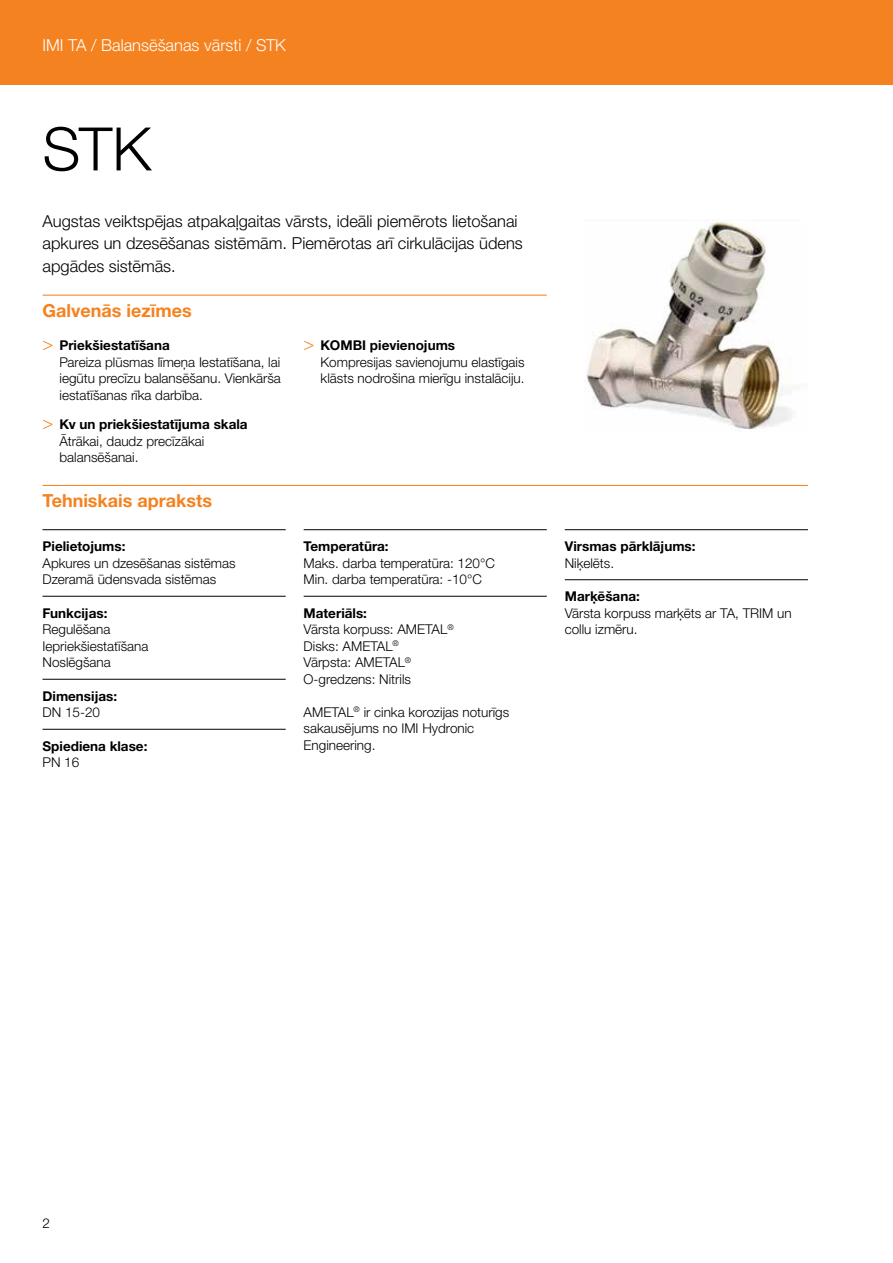
<style>
.page{position:relative;width:893px;height:1263px;background:#fff}
.page>*{position:absolute;margin:0;border:0;box-sizing:border-box;transform-origin:0 0}
.t1{font:300 60px "Helvetica Neue LTW1 G";color:#000}
.t2{font:700 18px "Helvetica Neue LTW1 G";color:#f58220}
.t3{font:300 16.5px/22.5px "Helvetica Neue LTW1 G";color:#000}
.t4{font:300 16.5px "Helvetica Neue LTW1 G";color:#fff}
.t5{font:300 13.5px/16.5px "Helvetica Neue LTW1 G";color:#000}
.t6{font:700 13.5px "Helvetica Neue LTW1 G";color:#000}
.s1{font-family:"Helvetica Neue LT Std";font-size:18px;color:#f58220}
.s2{font-weight:700}
</style>
<div class="page">
<div style="left:0;top:0;width:893px;height:85px;background:#f58220"></div>
<hr style="left:43px;top:295px;width:504px;height:1px;background:#f58220">
<hr style="left:43px;top:485px;width:765px;height:1px;background:#f58220">
<hr style="left:43px;top:529px;width:243px;height:1px;background:#000">
<hr style="left:43px;top:596px;width:243px;height:1px;background:#000">
<hr style="left:43px;top:679px;width:243px;height:1px;background:#000">
<hr style="left:43px;top:729px;width:243px;height:1px;background:#000">
<hr style="left:304px;top:529px;width:243px;height:1px;background:#000">
<hr style="left:304px;top:596px;width:243px;height:1px;background:#000">
<hr style="left:565px;top:529px;width:243px;height:1px;background:#000">
<hr style="left:565px;top:579px;width:243px;height:1px;background:#000">
<img style="left:585px;top:220px;width:207px;height:210px">
<p class="t4" style="left:43px;top:35px;width:245px">IMI TA / Balansēšanas vārsti / STK</p>
<h1 class="t1" style="left:43px;top:112px;width:110px">STK</h1>
<p class="t3" style="left:43px;top:210px;width:482px">Augstas veiktspējas atpakaļgaitas vārsts, ideāli piemērots lietošanai apkures un dzesēšanas sistēmām. Piemērotas arī cirkulācijas ūdens apgādes sistēmās.</p>
<h2 class="t2" style="left:43px;top:299px;width:151px">Galvenās iezīmes</h2>
<p class="t5" style="left:60px;top:337px;width:223px;text-indent:-17px"><span class="s1">&gt;</span> <span class="s2">Priekšiestatīšana<br></span>Pareiza plūsmas līmeņa Iestatīšana, lai iegūtu precīzu balansēšanu. Vienkārša iestatīšanas rīka darbība.</p>
<p class="t5" style="left:60px;top:416px;width:190px;text-indent:-17px"><span class="s1">&gt;</span> <span class="s2">Kv un priekšiestatījuma skala<br></span>Ātrākai, daudz precīzākai balansēšanai.</p>
<p class="t5" style="left:321px;top:337px;width:205px;text-indent:-17px"><span class="s1">&gt;</span> <span class="s2">KOMBI pievienojums<br></span>Kompresijas savienojumu elastīgais klāsts nodrošina mierīgu instalāciju.</p>
<h2 class="t2" style="left:43px;top:490px;width:171px">Tehniskais apraksts</h2>
<p class="t6" style="left:43px;top:538px;width:84px">Pielietojums:</p>
<p class="t5" style="left:43px;top:555px;width:195px">Apkures un dzesēšanas sistēmas<br>Dzeramā ūdensvada sistēmas</p>
<p class="t6" style="left:43px;top:605px;width:66px">Funkcijas:</p>
<p class="t5" style="left:43px;top:621px;width:108px">Regulēšana<br>Iepriekšiestatīšana<br>Noslēgšana</p>
<p class="t6" style="left:43px;top:688px;width:76px">Dimensijas:</p>
<p class="t5" style="left:43px;top:704px;width:59px">DN 15-20</p>
<p class="t6" style="left:43px;top:738px;width:106px">Spiediena klase:</p>
<p class="t5" style="left:43px;top:754px;width:38px">PN 16</p>
<p class="t6" style="left:304px;top:538px;width:86px">Temperatūra:</p>
<p class="t5" style="left:304px;top:555px;width:193px">Maks. darba temperatūra: 120°C<br>Min. darba temperatūra: -10°C</p>
<p class="t5" style="left:304px;top:605px;width:152px"><span class="s2">Materiāls:<br></span>Vārsta korpuss: AMETAL<sup>®<br></sup>Disks: AMETAL<sup>®<br></sup>Vārpsta: AMETAL<sup>®<br></sup>O-gredzens: Nitrils</p>
<p class="t5" style="left:304px;top:704px;width:207px">AMETAL<sup>®</sup> ir cinka korozijas noturīgs sakausējums no IMI Hydronic<br>Engineering.</p>
<p class="t6" style="left:565px;top:538px;width:132px">Virsmas pārklājums:</p>
<p class="t5" style="left:565px;top:555px;width:51px">Niķelēts.</p>
<p class="t6" style="left:565px;top:588px;width:77px">Marķēšana:</p>
<p class="t5" style="left:565px;top:605px;width:228px">Vārsta korpuss marķēts ar TA, TRIM un collu izmēru.</p>
<p class="t5" style="left:43px;top:1215px;width:9px">2</p>
</div>
